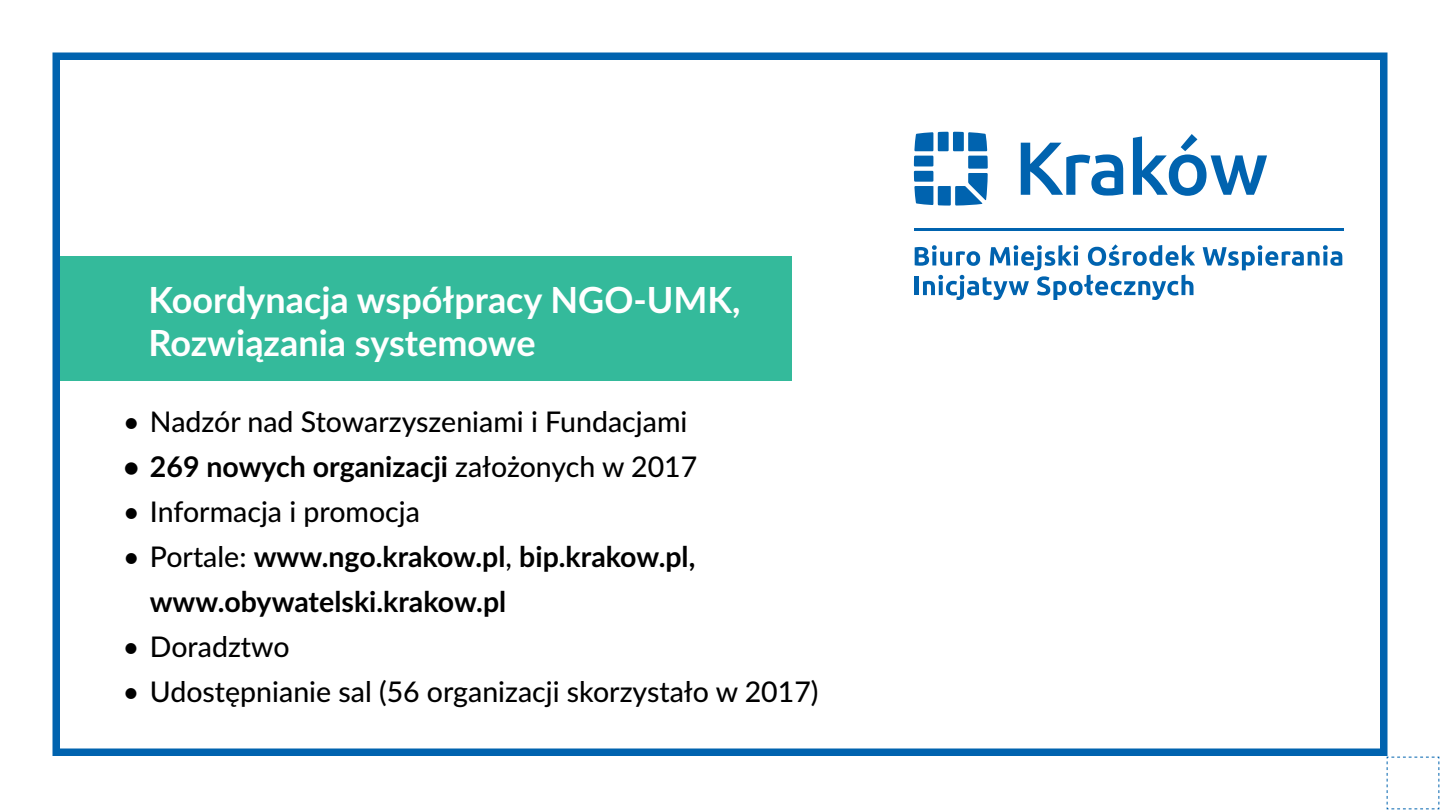
<style>
.page{position:relative;width:1440px;height:810px;background:#fff}
.page>*{position:absolute;margin:0;border:0;box-sizing:border-box;transform-origin:0 0}
.t1{font:700 36px/43.2px "Lato";color:#fff}
.t2{font:500 28.5px "Lato";color:#000}
.t3{font:700 28.5px/45px "Lato";color:#000}
.s1{font-weight:500}
</style>
<div class="page">
<div style="left:52px;top:52px;width:1336px;height:704px;border:8px solid #0063af"></div>
<svg style="left:1386px;top:756px;width:54px;height:54px"></svg>
<div style="left:60px;top:256px;width:732px;height:125px;background:#34ba9b"></div>
<svg style="left:1203px;top:245px;width:139px;height:25px"></svg>
<svg style="left:915px;top:244px;width:280px;height:56px"></svg>
<hr style="left:914px;top:229px;width:430px;height:2px;background:#0063af">
<svg style="left:914px;top:132px;width:74px;height:74px"></svg>
<svg style="left:1021px;top:134px;width:246px;height:62px"></svg>
<p class="t1" style="left:149px;top:276px;width:594px">Koordynacja współpracy NGO-UMK,<br>Rozwiązania systemowe</p>
<p class="t2" style="left:123px;top:401px;width:566px">• Nadzór nad Stowarzyszeniami i Fundacjami</p>
<p class="t3" style="left:123px;top:443px;width:576px">• 269 nowych organizacji <span class="s1">założonych w 2017</span></p>
<p class="t2" style="left:123px;top:491px;width:299px">• Informacja i promocja</p>
<p class="t3" style="left:150px;top:533px;width:547px;text-indent:-27px"><span class="s1">• Portale:</span> www.ngo.krakow.pl<span class="s1">,</span> bip.krakow.pl, www.obywatelski.krakow.pl</p>
<p class="t2" style="left:123px;top:626px;width:168px">• Doradztwo</p>
<p class="t2" style="left:123px;top:671px;width:697px">• Udostępnianie sal (56 organizacji skorzystało w 2017)</p>
</div>
